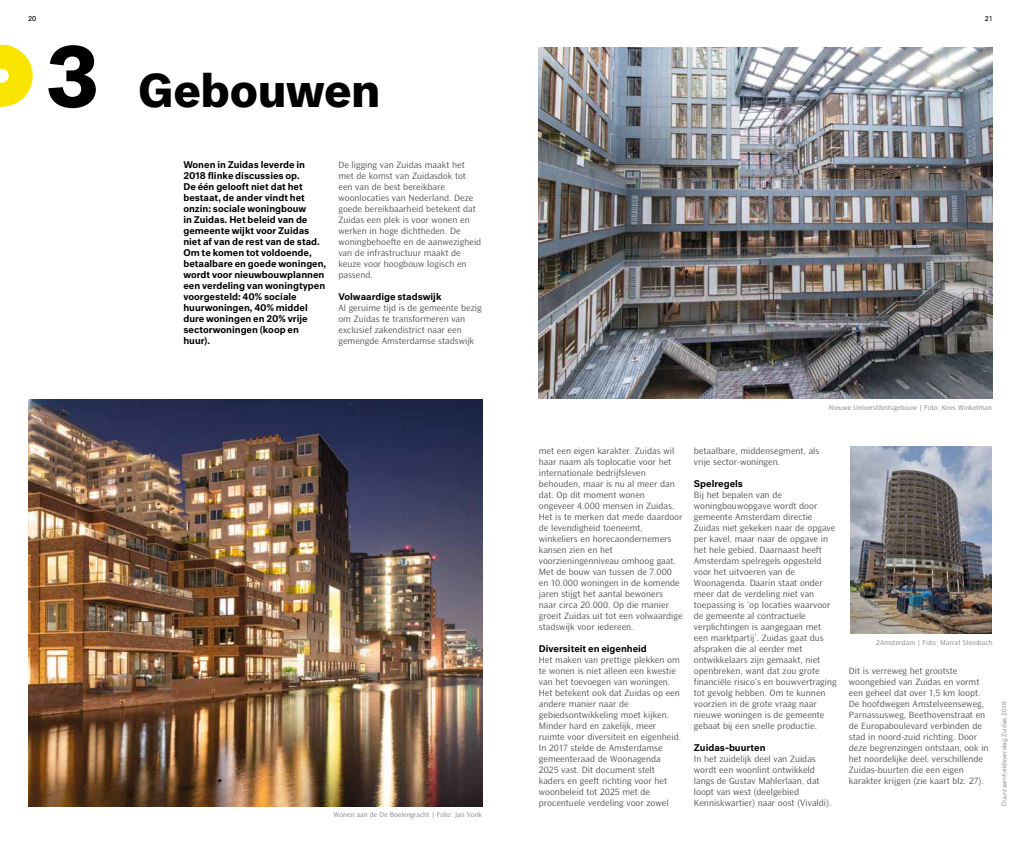
<style>
.page{position:relative;width:1021px;height:842px;background:#fff}
.page>*{position:absolute;margin:0;border:0;box-sizing:border-box;transform-origin:0 0}
.t1{font:700 44px "generic";letter-spacing:-.01em;color:#000}
.t2{font:9px/11px "Bretan Pro";color:#575756}
.t3{font:500 9px/11px "generic";color:#000}
.t4{font:7px "Bretan Pro";color:#878787}
.t5{font:7px "Gen";color:#000}
.t6{font:6.5px "Gen";letter-spacing:.02em;color:#9d9d9c}
.s1{font-size:80px}
</style>
<div class="page">
<svg style="left:0;top:45px;width:33px;height:62px"></svg>
<img style="left:28px;top:399px;width:454px;height:407px">
<img style="left:539px;top:47px;width:453px;height:351px">
<img style="left:850px;top:446px;width:141px;height:188px">
<p class="t5" style="left:28px;top:14px;width:10px">20</p>
<p class="t5" style="left:984px;top:14px;width:9px">21</p>
<h1 class="t1" style="left:46px;top:65px;width:335px"><span class="s1">3</span> Gebouwen</h1>
<p class="t3" style="left:183px;top:159px;width:144px">Wonen in Zuidas leverde in<br>2018 flinke discussies op.<br>De één gelooft niet dat het bestaat, de ander vindt het onzin: sociale woningbouw<br>in Zuidas. Het beleid van de gemeente wijkt voor Zuidas niet af van de rest van de stad.<br>Om te komen tot voldoende, betaalbare en goede woningen, wordt voor nieuwbouwplannen een verdeling van woningtypen voorgesteld: 40% sociale huurwoningen, 40% middel dure woningen en 20% vrije sectorwoningen (koop en huur).</p>
<p class="t2" style="left:338px;top:159px;width:144px">De ligging van Zuidas maakt het met de komst van Zuidasdok tot een van de best bereikbare woonlocaties van Nederland. Deze goede bereikbaarheid betekent dat<br>Zuidas een plek is voor wonen en werken in hoge dichtheden. De woningbehoefte en de aanwezigheid van de infrastructuur maakt de keuze voor hoogbouw logisch en passend.</p>
<p class="t3" style="left:338px;top:291px;width:105px">Volwaardige stadswijk</p>
<p class="t2" style="left:338px;top:302px;width:145px">Al geruime tijd is de gemeente bezig om Zuidas te transformeren van exclusief zakendistrict naar een gemengde Amsterdamse stadswijk</p>
<p class="t4" style="left:333px;top:810px;width:150px">Wonen aan de De Boelengracht | Foto: Jan Vonk</p>
<p class="t4" style="left:828px;top:402px;width:164px">Nieuwe Universtiteitsgebouw | Foto: Kees Winkelman</p>
<p class="t2" style="left:539px;top:445px;width:145px">met een eigen karakter. Zuidas wil haar naam als toplocatie voor het internationale bedrijfsleven behouden, maar is nu al meer dan dat. Op dit moment wonen ongeveer 4.000 mensen in Zuidas.<br>Het is te merken dat mede daardoor de levendigheid toeneemt, winkeliers en horecaondernemers kansen zien en het voorzieningenniveau omhoog gaat.<br>Met de bouw van tussen de 7.000 en 10.000 woningen in de komende jaren stijgt het aantal bewoners naar circa 20.000. Op die manier groeit Zuidas uit tot een volwaardige stadswijk voor iedereen.</p>
<p class="t3" style="left:539px;top:643px;width:109px">Diversiteit en eigenheid</p>
<p class="t2" style="left:539px;top:653px;width:144px">Het maken van prettige plekken om te wonen is niet alleen een kwestie van het toevoegen van woningen.<br>Het betekent ook dat Zuidas op een andere manier naar de gebiedsontwikkeling moet kijken.<br>Minder hard en zakelijk, meer ruimte voor diversiteit en eigenheid.<br>In 2017 stelde de Amsterdamse gemeenteraad de Woonagenda<br>2025 vast. Dit document stelt kaders en geeft richting voor het woonbeleid tot 2025 met de procentuele verdeling voor zowel</p>
<p class="t2" style="left:694px;top:444px;width:127px">betaalbare, middensegment, als vrije sector-woningen.</p>
<p class="t3" style="left:694px;top:478px;width:51px">Spelregels</p>
<p class="t2" style="left:694px;top:488px;width:144px">Bij het bepalen van de woningbouwopgave wordt door gemeente Amsterdam directie<br>Zuidas niet gekeken naar de opgave per kavel, maar naar de opgave in het hele gebied. Daarnaast heeft<br>Amsterdam spelregels opgesteld voor het uitvoeren van de<br>Woonagenda. Daarin staat onder meer dat de verdeling niet van toepassing is ‘op locaties waarvoor de gemeente al contractuele verplichtingen is aangegaan met een marktpartij’. Zuidas gaat dus afspraken die al eerder met ontwikkelaars zijn gemaakt, niet openbreken, want dat zou grote financiële risico’s en bouwvertraging tot gevolg hebben. Om te kunnen voorzien in de grote vraag naar nieuwe woningen is de gemeente gebaat bij een snelle productie.</p>
<p class="t3" style="left:694px;top:742px;width:73px">Zuidas-buurten</p>
<p class="t2" style="left:694px;top:752px;width:139px">In het zuidelijk deel van Zuidas wordt een woonlint ontwikkeld langs de Gustav Mahlerlaan, dat loopt van west (deelgebied<br>Kenniskwartier) naar oost (Vivaldi).</p>
<p class="t4" style="left:876px;top:637px;width:118px">2Amsterdam | Foto: Marcel Steinbach</p>
<p class="t2" style="left:849px;top:664px;width:141px">Dit is verreweg het grootste woongebied van Zuidas en vormt een geheel dat over 1,5 km loopt.<br>De hoofdwegen Amstelveenseweg, Parnassusweg, Beethovenstraat en de Europaboulevard verbinden de stad in noord-zuid richting. Door deze begrenzingen ontstaan, ook in het noordelijke deel, verschillende Zuidas-buurten die een eigen karakter krijgen (zie kaart blz. 27).</p>
<p class="t6" style="left:1000px;top:806px;width:106px;rotate:-90deg">Duurzaamheidsverslag Zuidas 2018</p>
</div>
